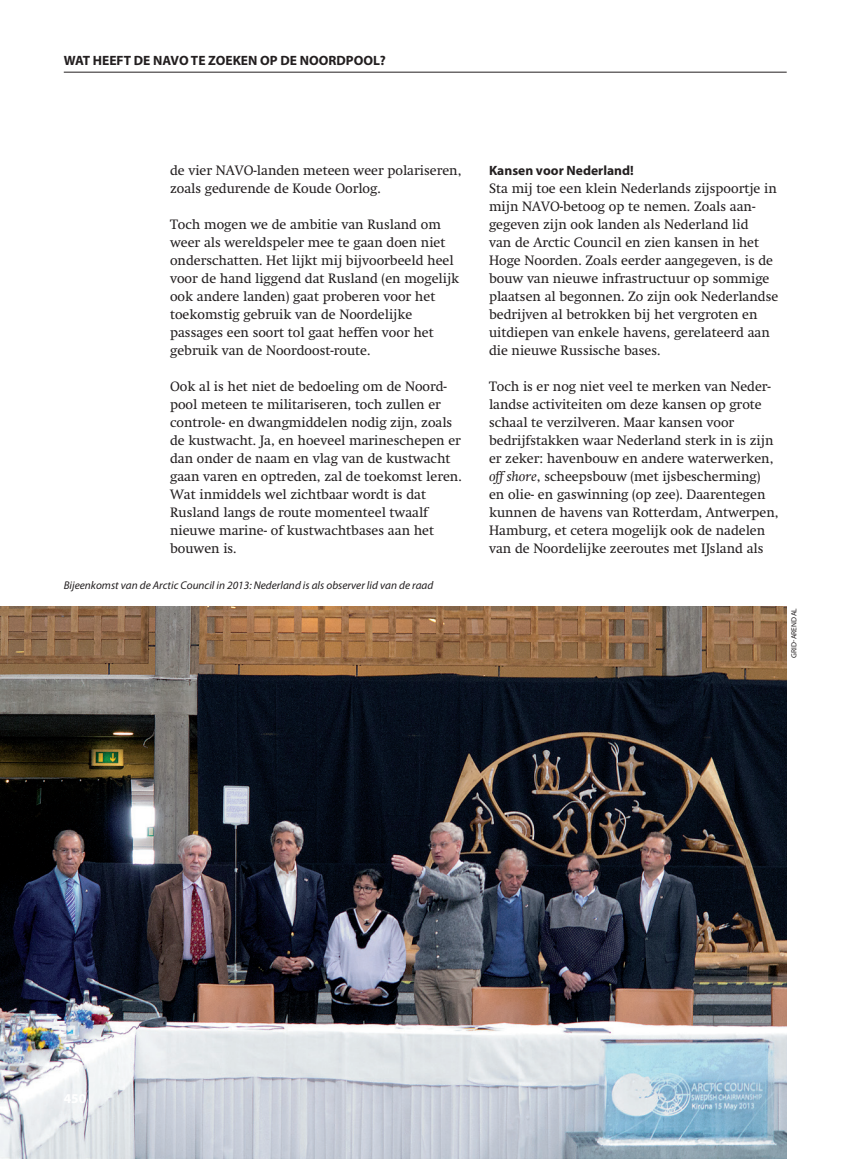
<style>
.page{position:relative;width:842px;height:1161px;background:#fff}
.page>*{position:absolute;margin:0;border:0;box-sizing:border-box;transform-origin:0 0}
.t1{font:13.5px/18px "Swift";color:#231f20}
.t2{font:700 13.5px "Myriad Pro";color:#231f20}
.t3{font:italic 11.25px "Myriad Pro";color:#231f20}
.t4{font:7.5px "Myriad Pro";letter-spacing:.02em;color:#231f20}
.s1{font-style:italic}
</style>
<div class="page">
<hr style="left:64px;top:72px;width:723px;height:1px;background:#231f20">
<img style="left:0;top:607px;width:787px;height:551px">
<p class="t2" style="left:64px;top:53px;width:324px">WAT HEEFT DE NAVO TE ZOEKEN OP DE NOORDPOOL?</p>
<p class="t1" style="left:170px;top:161px;width:293px">de vier NAVO-landen meteen weer polariseren, zoals gedurende de Koude Oorlog.</p>
<p class="t1" style="left:170px;top:215px;width:291px">Toch mogen we de ambitie van Rusland om weer als wereldspeler mee te gaan doen niet onderschatten. Het lijkt mij bijvoorbeeld heel voor de hand liggend dat Rusland (en mogelijk ook andere landen) gaat proberen voor het toekomstig gebruik van de Noordelijke passages een soort tol gaat heffen voor het gebruik van de Noordoost-route.</p>
<p class="t1" style="left:170px;top:377px;width:293px">Ook al is het niet de bedoeling om de Noord&shy;pool meteen te militariseren, toch zullen er controle- en dwangmiddelen nodig zijn, zoals de kustwacht. Ja, en hoeveel marineschepen er dan onder de naam en vlag van de kustwacht gaan varen en optreden, zal de toekomst leren.<br>Wat inmiddels wel zichtbaar wordt is dat Rusland langs de route momenteel twaalf nieuwe marine- of kustwachtbases aan het bouwen is.</p>
<p class="t3" style="left:64px;top:579px;width:371px">Bijeenkomst van de Arctic Council in 2013: Nederland is als observer lid van de raad</p>
<p class="t2" style="left:489px;top:163px;width:146px">Kansen voor Nederland!</p>
<p class="t1" style="left:489px;top:179px;width:291px">Sta mij toe een klein Nederlands zijspoortje in mijn NAVO-betoog op te nemen. Zoals aan&shy;gegeven zijn ook landen als Nederland lid<br>van de Arctic Council en zien kansen in het Hoge Noorden. Zoals eerder aangegeven, is de bouw van nieuwe infrastructuur op sommige plaatsen al begonnen. Zo zijn ook Nederlandse bedrijven al betrokken bij het vergroten en uitdiepen van enkele havens, gerelateerd aan die nieuwe Russische bases.</p>
<p class="t1" style="left:489px;top:377px;width:291px">Toch is er nog niet veel te merken van Neder&shy;landse activiteiten om deze kansen op grote schaal te verzilveren. Maar kansen voor bedrijfstakken waar Nederland sterk in is zijn er zeker: havenbouw en andere waterwerken, <span class="s1">off shore</span>, scheepsbouw (met ijsbescherming) en olie- en gaswinning (op zee). Daarentegen kunnen de havens van Rotterdam, Antwerpen, Hamburg, et cetera mogelijk ook de nadelen van de Noordelijke zeeroutes met IJsland als</p>
<p class="t4" style="left:790px;top:658px;width:51px;rotate:-90deg">GRID-ARENDAL</p>
</div>
